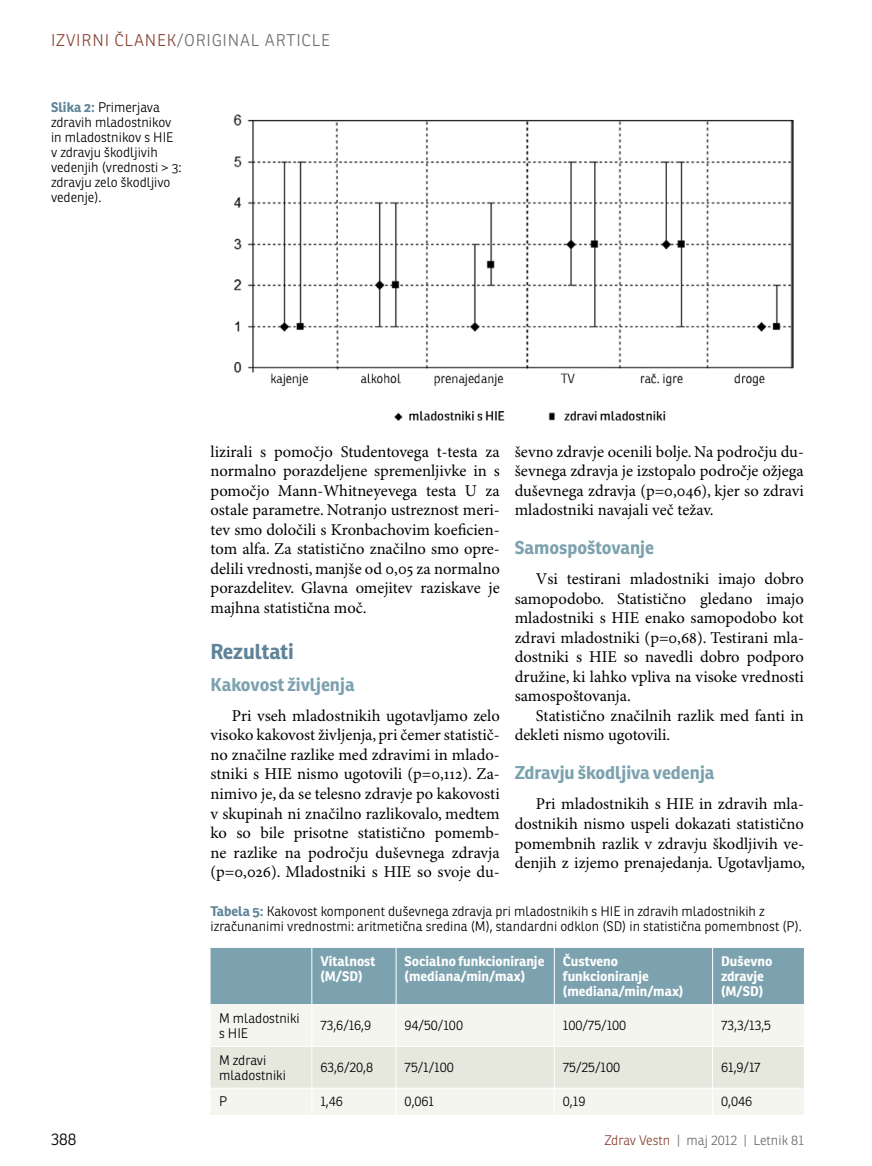
<style>
.page{position:relative;width:872px;height:1166px;background:#fff}
.page>*{position:absolute;margin:0;border:0;box-sizing:border-box;transform-origin:0 0}
.t1{font:700 21px "Ronnia";color:#5f8498}
.t2{font:700 18px "Ronnia";color:#7ca2af}
.t3{font:16.5px/19.5px "Minion Pro";color:#000;text-align:justify}
.t4{font:300 16.5px "Ronnia";letter-spacing:.05em;color:#6d6e71}
.t5{font:300 16.5px "Ronnia";color:#000}
.t6{font:300 13.5px/15px "Ronnia";color:#000}
.t7{font:700 13.5px/15px "Ronnia";color:#fff}
.t8{font:300 13.5px "Ronnia";color:#6d6e71}
.s1{color:#8a4638}
.s2{font-weight:700;color:#5f8498}
</style>
<div class="page">
<div style="left:210px;top:948px;width:594px;height:55px;background:#7ca2af"></div>
<div style="left:210px;top:1004px;width:594px;height:41px;background:#f5f5f0"></div>
<hr style="left:311px;top:947px;width:1px;height:56px;background:#fff">
<hr style="left:396px;top:947px;width:1px;height:56px;background:#fff">
<hr style="left:554px;top:947px;width:1px;height:56px;background:#fff">
<hr style="left:712px;top:947px;width:1px;height:56px;background:#fff">
<hr style="left:311px;top:1004px;width:1px;height:41px;background:#fff">
<hr style="left:396px;top:1004px;width:1px;height:41px;background:#fff">
<hr style="left:554px;top:1004px;width:1px;height:41px;background:#fff">
<hr style="left:712px;top:1004px;width:1px;height:41px;background:#fff">
<svg style="left:210px;top:1047px;width:594px;height:67px"></svg>
<img style="left:233px;top:114px;width:561px;height:307px">
<p class="t4" style="left:51px;top:30px;width:280px"><span class="s1">Izvi rni članek</span>/Ori gi nal arti cle</p>
<p class="t6" style="left:51px;top:99px;width:132px"><span class="s2">Slika 2:</span> Primerjava zdravih mladostnikov in mladostnikov s HIE<br>v zdravju škodljivih vedenjih (vrednosti &gt; 3: zdravju zelo škodljivo vedenje).</p>
<p class="t3" style="left:514px;top:442px;width:291px">ševno zdravje ocenili bolje. Na področju du&shy;ševnega zdravja je izstopalo področje ožjega duševnega zdravja (p=0,046), kjer so zdravi mladostniki navajali več težav.</p>
<p class="t2" style="left:514px;top:536px;width:141px">Samospoštovanje</p>
<p class="t3" style="left:514px;top:569px;width:291px;text-indent:21px">Vsi testirani mladostniki imajo dobro samopodobo. Statistično gledano imajo mladostniki s HIE enako samopodobo kot zdravi mladostniki (p=0,68). Testirani mla&shy;dostniki s HIE so navedli dobro podporo družine, ki lahko vpliva na visoke vrednosti samospoštovanja.</p>
<p class="t3" style="left:514px;top:706px;width:291px;text-indent:21px">Statistično značilnih razlik med fanti in dekleti nismo ugotovili.</p>
<p class="t2" style="left:514px;top:761px;width:201px">Zdravju škodljiva vedenja</p>
<p class="t3" style="left:514px;top:794px;width:292px;text-indent:21px">Pri mladostnikih s HIE in zdravih mla&shy;dostnikih nismo uspeli dokazati statistično pomembnih razlik v zdravju škodljivih ve&shy;denjih z izjemo prenajedanja. Ugotavljamo,</p>
<p class="t3" style="left:210px;top:442px;width:291px">lizirali s pomočjo Studentovega t-testa za normalno porazdeljene spremenljivke in s pomočjo Mann-Whitneyevega testa U za ostale parametre. Notranjo ustreznost meri&shy;tev smo določili s Kronbachovim koeficien&shy;tom alfa. Za statistično značilno smo opre&shy;delili vrednosti, manjše od 0,05 za normalno porazdelitev. Glavna omejitev raziskave je majhna statistična moč.</p>
<p class="t1" style="left:210px;top:638px;width:85px">Rezultati</p>
<p class="t2" style="left:210px;top:672px;width:146px">Kakovost življenja</p>
<p class="t3" style="left:210px;top:706px;width:291px;text-indent:21px">Pri vseh mladostnikih ugotavljamo zelo visoko kakovost življenja, pri čemer statistič&shy;no značilne razlike med zdravimi in mlado&shy;stniki s HIE nismo ugotovili (p=0,112). Za&shy;nimivo je, da se telesno zdravje po kakovosti v skupinah ni značilno razlikovalo, medtem ko so bile prisotne statistično pomemb&shy;ne razlike na področju duševnega zdravja (p=0,026). Mladostniki s HIE so svoje du-</p>
<p class="t6" style="left:210px;top:903px;width:593px"><span class="s2">Tabela 5:</span> Kakovost komponent duševnega zdravja pri mladostnikih s HIE in zdravih mladostnikih z izračunanimi vrednostmi: aritmetična sredina (M), standardni odklon (SD) in statistična pomembnost (P).</p>
<p class="t7" style="left:320px;top:953px;width:57px">Vitalnost (M/SD)</p>
<p class="t7" style="left:404px;top:953px;width:141px">Socialno funkcioniranje (mediana/min/max)</p>
<p class="t7" style="left:563px;top:953px;width:122px">Čustveno funkcioniranje (mediana/min/max)</p>
<p class="t7" style="left:721px;top:953px;width:53px">Duševno zdravje (M/SD)</p>
<p class="t6" style="left:219px;top:1010px;width:82px">M mladostniki s HIE</p>
<p class="t6" style="left:320px;top:1017px;width:52px">73,6/16,9</p>
<p class="t6" style="left:404px;top:1017px;width:60px">94/50/100</p>
<p class="t6" style="left:563px;top:1017px;width:65px">100/75/100</p>
<p class="t6" style="left:721px;top:1017px;width:51px">73,3/13,5</p>
<p class="t6" style="left:219px;top:1051px;width:68px">M zdravi mladostniki</p>
<p class="t6" style="left:320px;top:1059px;width:54px">63,6/20,8</p>
<p class="t6" style="left:404px;top:1059px;width:51px">75/1/100</p>
<p class="t6" style="left:563px;top:1059px;width:59px">75/25/100</p>
<p class="t6" style="left:721px;top:1059px;width:41px">61,9/17</p>
<p class="t6" style="left:219px;top:1093px;width:10px">P</p>
<p class="t6" style="left:320px;top:1093px;width:24px">1,46</p>
<p class="t6" style="left:404px;top:1093px;width:31px">0,061</p>
<p class="t6" style="left:563px;top:1093px;width:24px">0,19</p>
<p class="t6" style="left:721px;top:1093px;width:33px">0,046</p>
<p class="t5" style="left:51px;top:1128px;width:27px">388</p>
<p class="t8" style="left:604px;top:1131px;width:201px"><span class="s1">Zdrav Vestn</span> | maj 2012 | Letnik 81</p>
</div>
